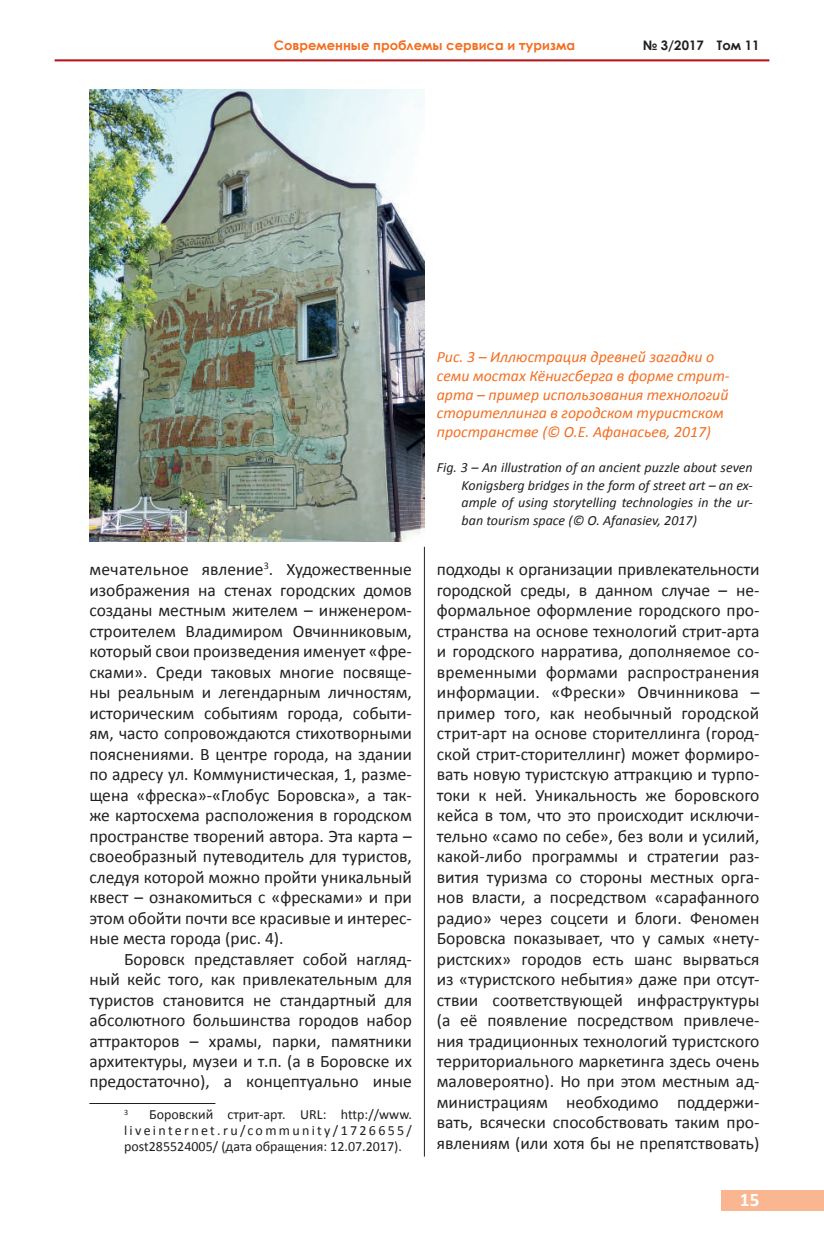
<style>
.page{position:relative;width:824px;height:1241px;background:#fff}
.page>*{position:absolute;margin:0;border:0;box-sizing:border-box;transform-origin:0 0}
.t1{font:700 19.25px "Calibri";color:#fff}
.t2{font:17.5px/20.5px "Calibri";color:#231f20;text-align:justify}
.t3{font:italic 15.75px/18.9px "Calibri";color:#f36e21}
.t4{font:italic 14px/17.5px "Calibri";color:#231f20;text-align:justify}
.t5{font:14px/15.8px "Calibri";color:#231f20;text-align:justify}
.t6{font:700 13.12px "Century Gothic";color:#f36e21}
.t7{font:700 13.12px "Century Gothic";color:#231f20}
.t8{font:8.05px "Calibri";color:#231f20}
</style>
<div class="page">
<div style="left:721px;top:1189px;width:102px;height:21px;background:#f9b690"></div>
<hr style="left:55px;top:59px;width:714px;height:2px;background:#b4181d">
<hr style="left:424px;top:546px;width:1px;height:610px;background:#231f20">
<hr style="left:89px;top:1102px;width:126px;height:1px;background:#231f20">
<img style="left:89px;top:89px;width:335px;height:452px">
<p class="t6" style="left:274px;top:35px;width:303px">Современные проблемы сервиса и туризма</p>
<p class="t7" style="left:642px;top:35px;width:118px">№ 3/2017 Том 11</p>
<p class="t2" style="left:89px;top:559px;width:324px">мечательное явление<sup>3</sup>. Художественные изображения на стенах городских домов созданы местным жителем – инженером&shy;строителем Владимиром Овчинниковым, который свои произведения именует «фре&shy;сками». Среди таковых многие посвяще&shy;ны реальным и легендарным личностям, историческим событиям города, событи&shy;ям, часто сопровождаются стихотворными пояснениями. В центре города, на здании по адресу ул. Коммунистическая, 1, разме&shy;щена «фреска»-«Глобус Боровска», а так&shy;же картосхема расположения в городском пространстве творений автора. Эта карта – своеобразный путеводитель для туристов, следуя которой можно пройти уникальный квест – ознакомиться с «фресками» и при этом обойти почти все красивые и интерес&shy;ные места города (рис. 4).</p>
<p class="t2" style="left:89px;top:948px;width:324px;text-indent:35px">Боровск представляет собой нагляд&shy;ный кейс того, как привлекательным для туристов становится не стандартный для абсолютного большинства городов набор аттракторов – храмы, парки, памятники архитектуры, музеи и т.п. (а в Боровске их предостаточно), а концептуально иные</p>
<p class="t8" style="left:124px;top:1106px;width:6px">3</p>
<p class="t5" style="left:124px;top:1106px;width:289px;text-indent:25px">Боровский стрит-арт. URL: http://www. liveinternet.ru/community/1726655/ post285524005/ (дата обращения: 12.07.2017).</p>
<p class="t3" style="left:437px;top:346px;width:294px">Рис. 3 – Иллюстрация древней загадки о семи мостах Кёнигсберга в форме стрит&shy;арта – пример использования технологий сторителлинга в городском туристском пространстве (© О.Е. Афанасьев, 2017)</p>
<p class="t4" style="left:461px;top:458px;width:293px;text-indent:-25px">Fig. 3 – An illustration of an ancient puzzle about seven Konigsberg bridges in the form of street art – an ex&shy;ample of using storytelling technologies in the ur&shy;ban tourism space (© О. Afanasiev, 2017)</p>
<p class="t2" style="left:437px;top:559px;width:324px">подходы к организации привлекательности городской среды, в данном случае – не&shy;формальное оформление городского про&shy;странства на основе технологий стрит-арта и городского нарратива, дополняемое со&shy;временными формами распространения информации. «Фрески» Овчинникова – пример того, как необычный городской стрит-арт на основе сторителлинга (город&shy;ской стрит-сторителлинг) может формиро&shy;вать новую туристскую аттракцию и турпо&shy;токи к ней. Уникальность же боровского кейса в том, что это происходит исключи&shy;тельно «само по себе», без воли и усилий, какой-либо программы и стратегии раз&shy;вития туризма со стороны местных орга&shy;нов власти, а посредством «сарафанного радио» через соцсети и блоги. Феномен Боровска показывает, что у самых «нету&shy;ристских» городов есть шанс вырваться из «туристского небытия» даже при отсут&shy;ствии соответствующей инфраструктуры (а её появление посредством привлече&shy;ния традиционных технологий туристского территориального маркетинга здесь очень маловероятно). Но при этом местным ад&shy;министрациям необходимо поддержи&shy;вать, всячески способствовать таким про&shy;явлениям (или хотя бы не препятствовать)</p>
<p class="t1" style="left:739px;top:1186px;width:21px">15</p>
</div>
